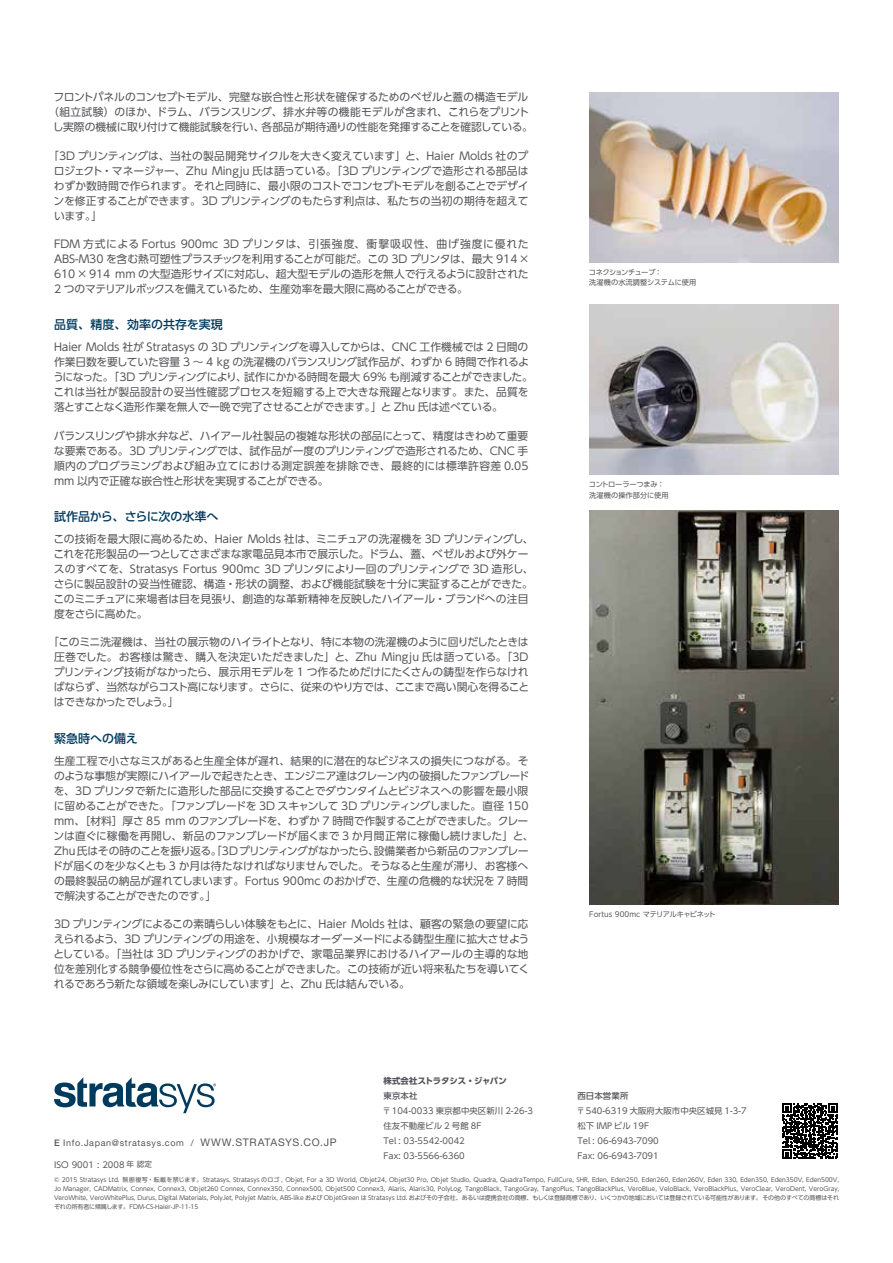
<style>
.page{position:relative;width:893px;height:1263px;background:#fff}
.page>*{position:absolute;margin:0;border:0;box-sizing:border-box;transform-origin:0 0}
.t1{font:500 12px "UD Shin Go Pro";color:#003a5d}
.t2{font:10.8px/15px "UD Shin Go Pro";letter-spacing:-.015em;color:#55565a;text-align:justify}
.t3{font:9px "Helvetica Neue LT Std";letter-spacing:.07em;color:#55565a}
.t4{font:8.4px/15px "UD Shin Go Pro";letter-spacing:.005em;color:#55565a}
.t5{font:700 8.4px "UD Shin Go Pro";letter-spacing:-.015em;color:#55565a}
.t6{font:500 8.4px "UD Shin Go Pro";letter-spacing:.02em;color:#55565a}
.t7{font:7.2px/10.5px "UD Shin Go Pro";letter-spacing:-.035em;color:#55565a}
.t8{font:7.2px "UD Shin Go Pro";letter-spacing:.005em;color:#55565a}
.t9{font:7.2px/10.5px "UD Shin Go Pro";letter-spacing:-.015em;color:#55565a}
.t10{font:6px/9px "UD Shin Go Pro";letter-spacing:-.01em;color:#55565a;text-align:justify}
.s1{font-weight:500}
.s2{font-size:10.5px}
.s3{font-size:7.5px}
</style>
<div class="page">
<svg style="left:54px;top:1077px;width:162px;height:36px"></svg>
<svg style="left:782px;top:1103px;width:56px;height:56px"></svg>
<img style="left:589px;top:92px;width:250px;height:170px">
<img style="left:589px;top:511px;width:250px;height:393px">
<img style="left:589px;top:305px;width:250px;height:170px">
<p class="t2" style="left:48px;top:89px;width:486px;text-align:center">フロントパネルのコンセプトモデル、完壁な嵌合性と形状を確保するためのベゼルと蓋の構造モデル（組立試験）のほか、ドラム、バランスリング、排水弁等の機能モデルが含まれ、これらをプリントし実際の機械に取り付けて機能試験を行い、各部品が期待通りの性能を発揮することを確認している。</p>
<p class="t2" style="left:54px;top:148px;width:477px;text-indent:-5px">「3D プリンティングは、当社の製品開発サイクルを大きく変えています」と、Haier Molds 社のプロジェクト・マネージャー、Zhu Mingju 氏は語っている。「3D プリンティングで造形される部品はわずか数時間で作られます。それと同時に、最小限のコストでコンセプトモデルを創ることでデザインを修正することができます。3D プリンティングのもたらす利点は、私たちの当初の期待を超えています。」</p>
<p class="t2" style="left:54px;top:236px;width:477px">FDM 方式による Fortus 900mc 3D プリンタは、引張強度、衝撃吸収性、曲げ強度に優れたABS-M30 を含む熱可塑性プラスチックを利用することが可能だ。この 3D プリンタは、最大 914× 610×914 mm の大型造形サイズに対応し、超大型モデルの造形を無人で行えるように設計された2 つのマテリアルボックスを備えているため、生産効率を最大限に高めることができる。</p>
<p class="t1" style="left:54px;top:315px;width:170px">品質、精度、効率の共存を実現</p>
<p class="t2" style="left:53px;top:339px;width:482px;text-align:left">Haier Molds 社が Stratasys の 3D プリンティングを導入してからは、CNC 工作機械では 2 日間の作業日数を要していた容量 3 〜 4 kg の洗濯機のバランスリング試作品が、わずか 6 時間で作れるようになった。「3D プリンティングにより、試作にかかる時間を最大 69% も削減することができました。これは当社が製品設計の妥当性確認プロセスを短縮する上で大きな飛躍となります。また、品質を落とすことなく造形作業を無人で一晩で完了させることができます。」と Zhu 氏は述べている。</p>
<p class="t2" style="left:54px;top:428px;width:476px">バランスリングや排水弁など、ハイアール社製品の複雑な形状の部品にとって、精度はきわめて重要な要素である。3D プリンティングでは、試作品が一度のプリンティングで造形されるため、CNC 手順内のプログラミングおよび組み立てにおける測定誤差を排除でき、最終的には標準許容差 0.05 mm 以内で正確な嵌合性と形状を実現することができる。</p>
<p class="t1" style="left:54px;top:507px;width:166px">試作品から、さらに次の水準へ</p>
<p class="t2" style="left:53px;top:531px;width:482px;text-align:left">この技術を最大限に高めるため、Haier Molds 社は、ミニチュアの洗濯機を 3D プリンティングし、これを花形製品の一つとしてさまざまな家電品見本市で展示した。ドラム、蓋、ベゼルおよび外ケースのすべてを、Stratasys Fortus 900mc 3D プリンタにより一回のプリンティングで 3D 造形し、さらに製品設計の妥当性確認、構造・形状の調整、および機能試験を十分に実証することができた。このミニチュアに来場者は目を見張り、創造的な革新精神を反映したハイアール・ブランドへの注目度をさらに高めた。</p>
<p class="t2" style="left:54px;top:634px;width:477px;text-indent:-6px">「このミニ洗濯機は、当社の展示物のハイライトとなり、特に本物の洗濯機のように回りだしたときは圧巻でした。お客様は驚き、購入を決定いただきました」と、Zhu Mingju 氏は語っている。「3Dプリンティング技術がなかったら、展示用モデルを 1 つ作るためだけにたくさんの鋳型を作らなければならず、当然ながらコスト高になります。さらに、従来のやり方では、ここまで高い関心を得ることはできなかったでしょう。」</p>
<p class="t1" style="left:54px;top:728px;width:85px">緊急時への備え</p>
<p class="t2" style="left:52px;top:753px;width:483px;text-align:left">生産工程で小さなミスがあると生産全体が遅れ、結果的に潜在的なビジネスの損失につながる。そのような事態が実際にハイアールで起きたとき、エンジニア達はクレーン内の破損したファンブレードを、3D プリンタで新たに造形した部品に交換することでダウンタイムとビジネスへの影響を最小限に留めることができた。「ファンブレードを 3D スキャンして 3D プリンティングしました。直径 150 mm、［材料］厚さ 85 mm のファンブレードを、わずか 7 時間で作製することができました。クレーンは直ぐに稼働を再開し、新品のファンブレードが届くまで 3 か月間正常に稼働し続けました」と、Zhu 氏はその時のことを振り返る。「3D プリンティングがなかったら、設備業者から新品のファンブレードが届くのを少なくとも 3 か月は待たなければなりませんでした。そうなると生産が滞り、お客様への最終製品の納品が遅れてしまいます。Fortus 900mc のおかげで、生産の危機的な状況を 7 時間で解決することができたのです。」</p>
<p class="t2" style="left:53px;top:916px;width:478px">3D プリンティングによるこの素晴らしい体験をもとに、Haier Molds 社は、顧客の緊急の要望に応えられるよう、3D プリンティングの用途を、小規模なオーダーメードによる鋳型生産に拡大させようとしている。「当社は 3D プリンティングのおかげで、家電品業界におけるハイアールの主導的な地位を差別化する競争優位性をさらに高めることができました。この技術が近い将来私たちを導いてくれるであろう新たな領域を楽しみにしています」と、Zhu 氏は結んでいる。</p>
<p class="t7" style="left:589px;top:267px;width:109px">コネクションチューブ：<br>洗濯機の水流調整システムに使用</p>
<p class="t9" style="left:589px;top:479px;width:81px">コントローラーつまみ：洗濯機の操作部分に使用</p>
<p class="t8" style="left:589px;top:908px;width:128px">Fortus 900mc マテリアルキャビネット</p>
<p class="t5" style="left:383px;top:1074px;width:125px">株式会社ストラタシス・ジャパン</p>
<p class="t6" style="left:383px;top:1089px;width:36px">東京本社</p>
<p class="t4" style="left:382px;top:1103px;width:152px">〒104-0033 東京都中央区新川 2-26-3住友不動産ビル 2 号館 8F<br>Tel : 03-5542-0042<br>Fax: 03-5566-6360</p>
<p class="t6" style="left:577px;top:1089px;width:53px">西日本営業所</p>
<p class="t4" style="left:576px;top:1103px;width:172px">〒540-6319 大阪府大阪市中央区城見 1-3-7松下 IMP ビル 19F<br>Tel : 06-6943-7090<br>Fax: 06-6943-7091</p>
<p class="t3" style="left:54px;top:1137px;width:284px"><span class="s1">E</span> Info.Japan@stratasys.com / <span class="s2">WWW.STRATASYS.CO.JP</span></p>
<p class="t4" style="left:54px;top:1157px;width:99px">ISO 9001 : 2008 <span class="s3">年 認定</span></p>
<p class="t10" style="left:54px;top:1175px;width:787px">© 2015 Stratasys Ltd. 無断複写・転載を禁じます。Stratasys, Stratasys のロゴ , Objet, For a 3D World, Objet24, Objet30 Pro, Objet Studio, Quadra, QuadraTempo, FullCure, SHR, Eden, Eden250, Eden260, Eden260V, Eden 330, Eden350, Eden350V, Eden500V, Jo Manager, CADMatrix, Connex, Connex3, Objet260 Connex, Connex350, Connex500, Objet500 Connex3, Alaris, Alaris30, PolyLog, TangoBlack, TangoGray, TangoPlus, TangoBlackPlus, VeroBlue, VeloBlack, VeroBlackPlus, VeroClear, VeroDent, VeroGray, VeroWhite, VeroWhitePlus, Durus, Digital Materials, PolyJet, Polyjet Matrix, ABS-like および ObjetGreen は Stratasys Ltd. およびその子会社、あるいは提携会社の商標、もしくは登録商標であり、いくつかの地域においては登録されている可能性があります。その他のすべての商標はそれぞれの所有者に帰属します。FDM-CS-Haier-JP-11-15</p>
</div>
